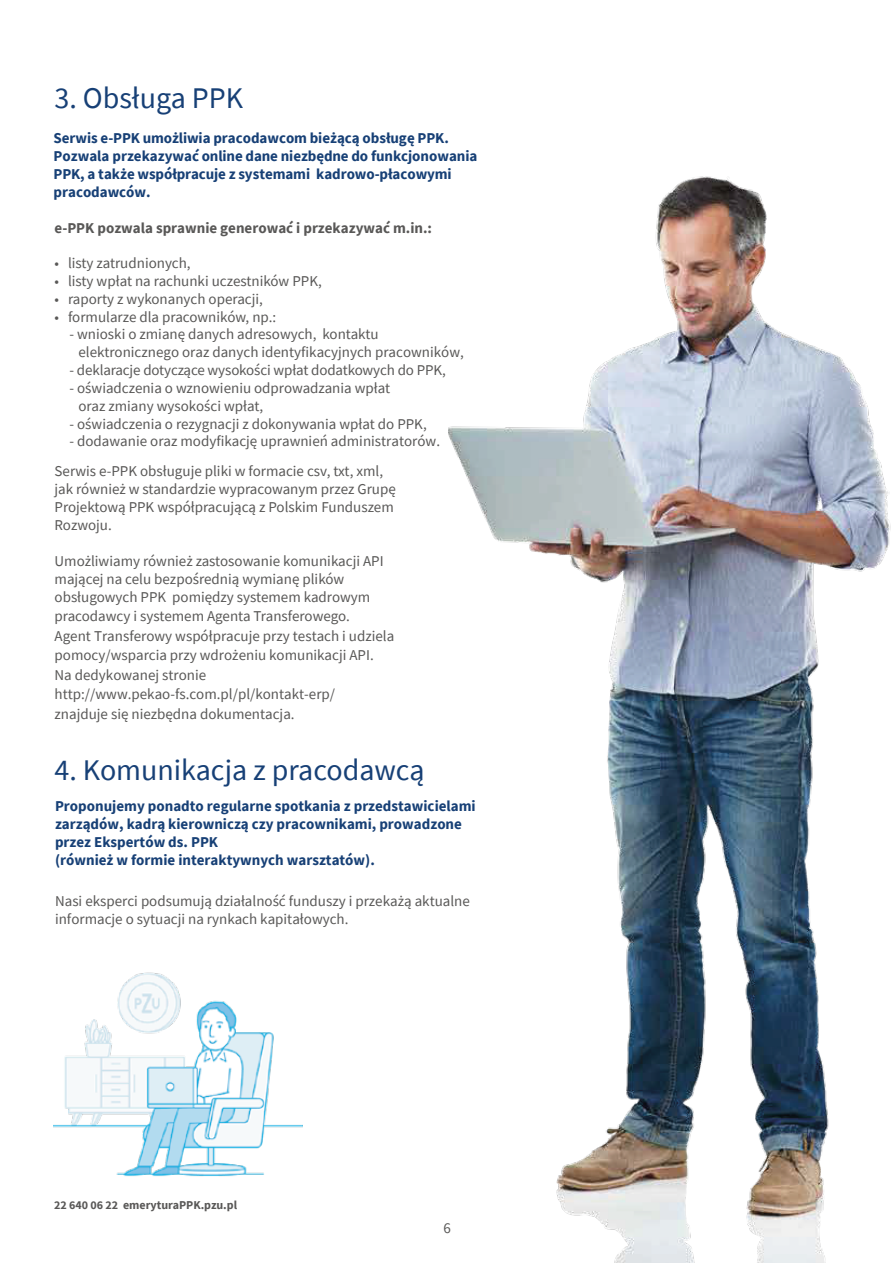
<style>
.page{position:relative;width:893px;height:1263px;background:#fff}
.page>*{position:absolute;margin:0;border:0;box-sizing:border-box;transform-origin:0 0}
.t1{font:30px "Source Sans Pro";color:#174076}
.t2{font:15px/18px "Source Sans Pro";color:#595857}
.t3{font:700 15px/18px "Source Sans Pro";color:#174076}
.t4{font:700 15px "Source Sans Pro";color:#595857}
.t5{font:700 12px "Source Sans Pro";color:#595857}
</style>
<div class="page">
<img style="left:448px;top:176px;width:443px;height:1087px">
<img style="left:54px;top:972px;width:248px;height:205px">
<h1 class="t1" style="left:54px;top:79px;width:190px">3. Obsługa PPK</h1>
<p class="t3" style="left:54px;top:129px;width:425px">Serwis e-PPK umożliwia pracodawcom bieżącą obsługę PPK.<br>Pozwala przekazywać online dane niezbędne do funkcjonowania PPK, a także współpracuje z systemami kadrowo-płacowymi pracodawców.</p>
<p class="t4" style="left:55px;top:218px;width:379px">e-PPK pozwala sprawnie generować i przekazywać m.in.:</p>
<p class="t2" style="left:54px;top:254px;width:138px">• listy zatrudnionych,</p>
<p class="t2" style="left:54px;top:272px;width:269px">• listy wpłat na rachunki uczestników PPK,</p>
<p class="t2" style="left:54px;top:290px;width:210px">• raporty z wykonanych operacji,</p>
<p class="t2" style="left:54px;top:308px;width:223px">• formularze dla pracowników, np.:</p>
<p class="t2" style="left:78px;top:325px;width:387px;text-indent:-9px">- wnioski o zmianę danych adresowych, kontaktu elektronicznego oraz danych identyfikacyjnych pracowników,</p>
<p class="t2" style="left:69px;top:361px;width:378px">- deklaracje dotyczące wysokości wpłat dodatkowych do PPK,</p>
<p class="t2" style="left:79px;top:379px;width:313px;text-indent:-9px">- oświadczenia o wznowieniu odprowadzania wpłat oraz zmiany wysokości wpłat,</p>
<p class="t2" style="left:70px;top:414px;width:359px">- oświadczenia o rezygnacji z dokonywania wpłat do PPK,</p>
<p class="t2" style="left:70px;top:432px;width:372px">- dodawanie oraz modyfikację uprawnień administratorów.</p>
<p class="t2" style="left:55px;top:462px;width:343px">Serwis e-PPK obsługuje pliki w formacie csv, txt, xml, jak również w standardzie wypracowanym przez Grupę Projektową PPK współpracującą z Polskim Funduszem Rozwoju.</p>
<p class="t2" style="left:55px;top:552px;width:331px">Umożliwiamy również zastosowanie komunikacji API mającej na celu bezpośrednią wymianę plików obsługowych PPK pomiędzy systemem kadrowym</p>
<p class="t2" style="left:55px;top:606px;width:341px;line-height:19.5px">pracodawcy i systemem Agenta Transferowego.<br>Agent Transferowy współpracuje przy testach i udziela pomocy/wsparcia przy wdrożeniu komunikacji API.<br>Na dedykowanej stronie http://www.pekao-fs.com.pl/pl/kontakt-erp/<br>znajduje się niezbędna dokumentacja.</p>
<h1 class="t1" style="left:54px;top:751px;width:371px">4. Komunikacja z pracodawcą</h1>
<p class="t3" style="left:55px;top:797px;width:422px">Proponujemy ponadto regularne spotkania z przedstawicielami zarządów, kadrą kierowniczą czy pracownikami, prowadzone przez Ekspertów ds. PPK<br>(również w formie interaktywnych warsztatów).</p>
<p class="t2" style="left:55px;top:891px;width:416px">Nasi eksperci podsumują działalność funduszy i przekażą aktualne informacje o sytuacji na rynkach kapitałowych.</p>
<p class="t5" style="left:54px;top:1197px;width:185px">22 640 06 22 emeryturaPPK.pzu.pl</p>
<p class="t2" style="left:443px;top:1219px;width:9px">6</p>
</div>
